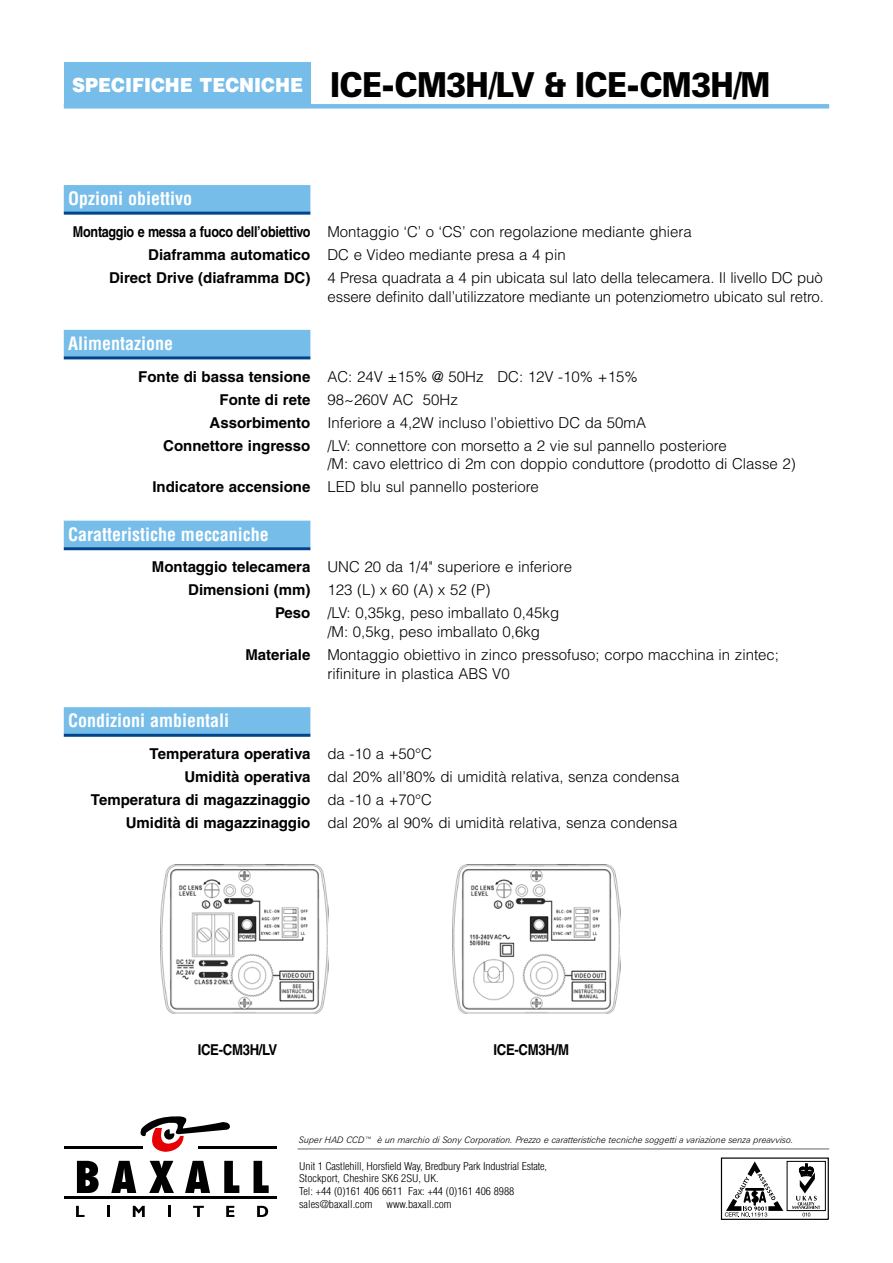
<style>
.page{position:relative;width:893px;height:1263px;background:#fff}
.page>*{position:absolute;margin:0;border:0;box-sizing:border-box;transform-origin:0 0}
.t1{font:900 34.5px "Zurich BT";letter-spacing:-.025em;color:#000;scale:.88 1}
.t2{font:700 condensed 18px "Helvetica";color:#fff}
.t3{font:300 15px/23px "Helvetica";color:#000}
.t4{font:700 15px "Helvetica";color:#000}
.t5{font:700 15px "Helvetica";letter-spacing:-.025em;color:#000;scale:.88 1}
.t6{font:700 15px "Helvetica";color:#000;scale:.88 1}
.t7{font:300 condensed 10.5px/12.9px "Helvetica";color:#000;scale:1.1 1}
.t8{font:italic 300 9px "Zurich BT";letter-spacing:-.01em;color:#000}
.s1{font-family:"Helvetica";font-size:19.5px;color:#fff}
.s2{font-weight:700}
.s3{font-weight:300}
</style>
<div class="page">
<div style="left:64px;top:62px;width:246px;height:44px;background:#76bde9"></div>
<div style="left:64px;top:104px;width:765px;height:5px;background:#76bde9"></div>
<hr style="left:298px;top:1148px;width:531px;height:2px;background:#97979b">
<svg style="left:140px;top:1116px;width:90px;height:36px"></svg>
<svg style="left:77px;top:1161px;width:22px;height:32px"></svg>
<svg style="left:111px;top:1161px;width:25px;height:32px"></svg>
<svg style="left:149px;top:1161px;width:25px;height:32px"></svg>
<svg style="left:185px;top:1161px;width:25px;height:32px"></svg>
<svg style="left:224px;top:1161px;width:15px;height:32px"></svg>
<svg style="left:254px;top:1161px;width:15px;height:32px"></svg>
<hr style="left:64px;top:1197px;width:212px;height:2px;background:#000">
<hr style="left:64px;top:1147px;width:79px;height:2px;background:#000">
<hr style="left:198px;top:1147px;width:78px;height:2px;background:#000">
<svg style="left:76px;top:1206px;width:9px;height:11px"></svg>
<svg style="left:107px;top:1206px;width:3px;height:11px"></svg>
<svg style="left:133px;top:1206px;width:12px;height:11px"></svg>
<svg style="left:168px;top:1206px;width:3px;height:11px"></svg>
<svg style="left:193px;top:1206px;width:11px;height:11px"></svg>
<svg style="left:226px;top:1206px;width:8px;height:11px"></svg>
<svg style="left:257px;top:1206px;width:11px;height:11px"></svg>
<div style="left:721px;top:1157px;width:108px;height:63px;border:1px solid #000"></div>
<div style="left:787px;top:1161px;width:39px;height:50px;border:1px solid #000"></div>
<svg style="left:792px;top:1163px;width:28px;height:53px"></svg>
<svg style="left:725px;top:1161px;width:58px;height:56px"></svg>
<div style="left:64px;top:185px;width:246px;height:27px;background:#76bde9"></div>
<hr style="left:64px;top:212px;width:246px;height:3px;background:#00448c">
<div style="left:64px;top:330px;width:246px;height:27px;background:#76bde9"></div>
<hr style="left:64px;top:356px;width:246px;height:3px;background:#00448c">
<div style="left:64px;top:521px;width:246px;height:27px;background:#76bde9"></div>
<hr style="left:64px;top:547px;width:246px;height:3px;background:#00448c">
<div style="left:64px;top:707px;width:246px;height:27px;background:#76bde9"></div>
<hr style="left:64px;top:734px;width:246px;height:3px;background:#00448c">
<img style="left:160px;top:864px;width:168px;height:149px">
<img style="left:452px;top:864px;width:168px;height:149px">
<h1 class="t1" style="left:72px;top:64px;width:795px"><span class="s1">SPECIFICHE TECNICHE</span> ICE-CM3H/LV &amp; ICE-CM3H/M</h1>
<p class="t2" style="left:68px;top:188px;width:125px">Opzioni obiettivo</p>
<p class="t3" style="left:73px;top:220px;width:620px"><span class="s2">Montaggio e messa a fuoco dell’obiettivo</span> Montaggio ‘C’ o ‘CS’ con regolazione mediante ghiera</p>
<p class="t3" style="left:148px;top:243px;width:419px"><span class="s2">Diaframma automatico</span> DC e Video mediante presa a 4 pin</p>
<p class="t3" style="left:109px;top:266px;width:715px"><span class="s2">Direct Drive (diaframma DC)</span> 4 Presa quadrata a 4 pin ubicata sul lato della telecamera. Il livello DC può</p>
<p class="t3" style="left:327px;top:284px;width:498px">essere definito dall’utilizzatore mediante un potenziometro ubicato sul retro.</p>
<p class="t2" style="left:68px;top:333px;width:107px">Alimentazione</p>
<p class="t3" style="left:138px;top:364px;width:501px"><span class="s2">Fonte di bassa tensione</span> AC: 24V ±15% @ 50Hz DC: 12V -10% +15%</p>
<p class="t3" style="left:220px;top:387px;width:240px"><span class="s2">Fonte di rete</span> 98~260V AC 50Hz</p>
<p class="t3" style="left:210px;top:410px;width:438px"><span class="s2">Assorbimento</span> Inferiore a 4,2W incluso l’obiettivo DC da 50mA</p>
<p class="t3" style="left:163px;top:433px;width:565px"><span class="s2">Connettore ingresso</span> /LV: connettore con morsetto a 2 vie sul pannello posteriore</p>
<p class="t3" style="left:152px;top:452px;width:645px;text-indent:175px">/M: cavo elettrico di 2m con doppio conduttore (prodotto di Classe 2)<br><span class="s2">Indicatore accensione</span> LED blu sul pannello posteriore</p>
<p class="t2" style="left:68px;top:523px;width:202px">Caratteristiche meccaniche</p>
<p class="t3" style="left:152px;top:555px;width:422px"><span class="s2">Montaggio telecamera</span> UNC 20 da 1/4" superiore e inferiore</p>
<p class="t3" style="left:188px;top:578px;width:304px"><span class="s2">Dimensioni (mm)</span> 123 (L) x 60 (A) x 52 (P)</p>
<p class="t3" style="left:275px;top:601px;width:286px"><span class="s2">Peso</span> /LV: 0,35kg, peso imballato 0,45kg</p>
<p class="t3" style="left:245px;top:620px;width:535px;text-indent:82px">/M: 0,5kg, peso imballato 0,6kg<br><span class="s2">Materiale</span> Montaggio obiettivo in zinco pressofuso; corpo macchina in zintec;</p>
<p class="t3" style="left:327px;top:662px;width:184px">rifiniture in plastica ABS V0</p>
<p class="t2" style="left:68px;top:710px;width:162px">Condizioni ambientali</p>
<p class="t4" style="left:149px;top:744px;width:284px">Temperatura operativa <span class="s3">da -10 a +50°C</span></p>
<p class="t3" style="left:184px;top:765px;width:496px"><span class="s2">Umidità operativa</span> dal 20% all’80% di umidità relativa, senza condensa</p>
<p class="t4" style="left:91px;top:790px;width:343px">Temperatura di magazzinaggio <span class="s3">da -10 a +70°C</span></p>
<p class="t3" style="left:126px;top:811px;width:553px"><span class="s2">Umidità di magazzinaggio</span> dal 20% al 90% di umidità relativa, senza condensa</p>
<p class="t5" style="left:198px;top:1041px;width:92px">ICE-CM3H/LV</p>
<p class="t6" style="left:494px;top:1041px;width:87px">ICE-CM3H/M</p>
<p class="t8" style="left:299px;top:1134px;width:496px">Super HAD CCD™ è un marchio di Sony Corporation. Prezzo e caratteristiche tecniche soggetti a variazione senza preavviso.</p>
<p class="t7" style="left:299px;top:1159px;width:227px">Unit 1 Castlehill, Horsfield Way, Bredbury Park Industrial Estate, Stockport, Cheshire SK6 2SU, UK.<br>Tel: +44 (0)161 406 6611 Fax: +44 (0)161 406 8988 sales@baxall.com</p>
<p class="t7" style="left:387px;top:1198px;width:61px">www.baxall.com</p>
</div>
